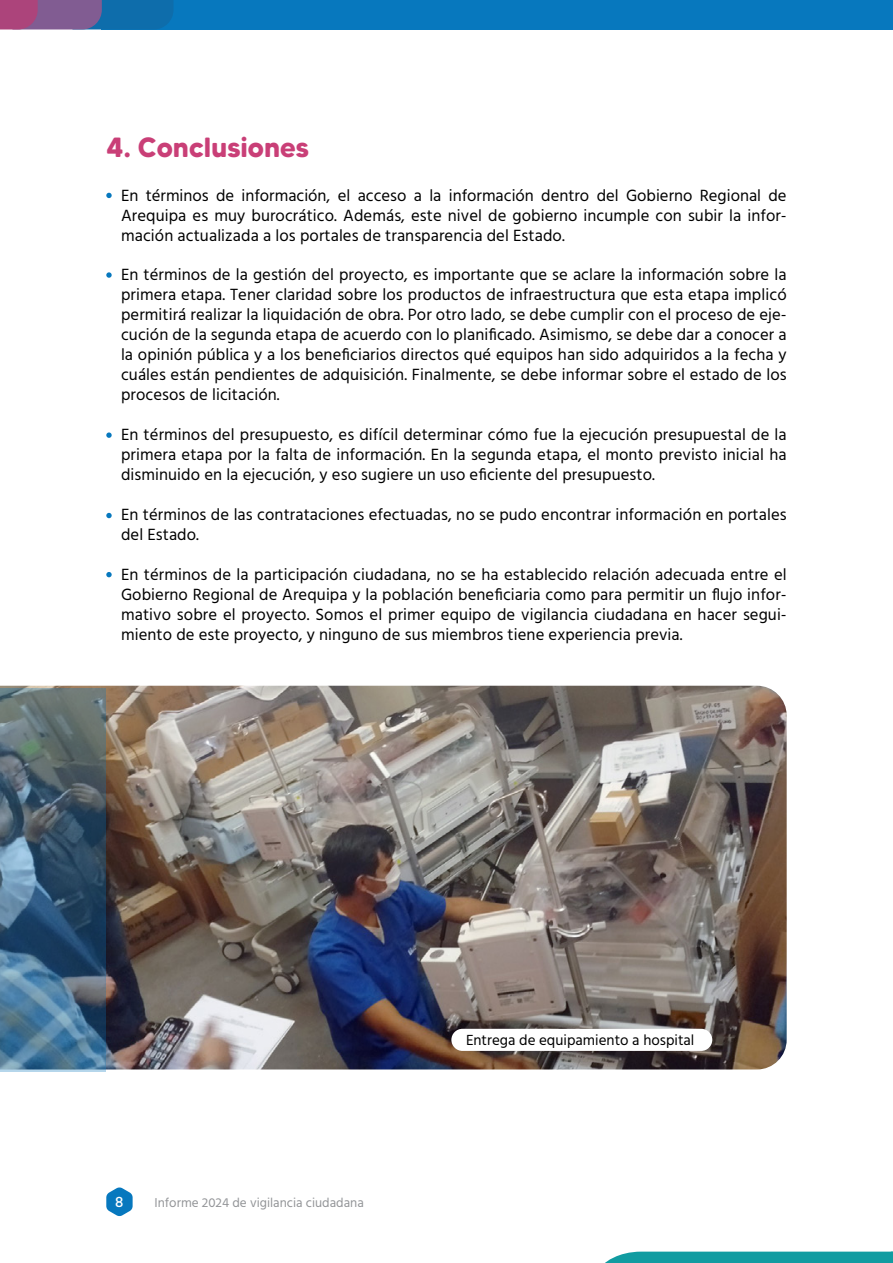
<style>
.page{position:relative;width:893px;height:1263px;background:#fff}
.page>*{position:absolute;margin:0;border:0;box-sizing:border-box;transform-origin:0 0}
.t1{font:700 27.75px "MADE Tommy Soft";color:#c93f77}
.t2{font:16.65px/20px "Hind";letter-spacing:.005em;color:#000;text-align:justify}
.t3{font:500 15.45px "Hind";color:#fff}
.t4{font:15px "Hind";color:#000}
.t5{font:13.2px "Hind";color:#939598}
</style>
<div class="page">
<div style="left:101px;top:0;width:792px;height:29px;background:#0778be"></div>
<svg style="left:0;top:0;width:173px;height:29px;background:#585e98"></svg>
<svg style="left:605px;top:1251px;width:288px;height:12px;background:#26a4a9"></svg>
<svg style="left:106px;top:1187px;width:27px;height:29px"></svg>
<img style="left:0;top:686px;width:787px;height:383px">
<svg style="left:0;top:688px;width:106px;height:383px;background:#49667c"></svg>
<svg style="left:106px;top:193px;width:6px;height:5px"></svg>
<svg style="left:106px;top:432px;width:6px;height:6px"></svg>
<svg style="left:106px;top:272px;width:6px;height:6px"></svg>
<svg style="left:106px;top:513px;width:6px;height:5px"></svg>
<svg style="left:106px;top:572px;width:6px;height:5px"></svg>
<div style="left:451px;top:1029px;width:261px;height:22px;background:#fff;border-radius:11px"></div>
<h1 class="t1" style="left:106px;top:130px;width:204px">4. Conclusiones</h1>
<p class="t2" style="left:121px;top:186px;width:667px">En términos de información, el acceso a la información dentro del Gobierno Regional de Arequipa es muy burocrático. Además, este nivel de gobierno incumple con subir la infor&shy;mación actualizada a los portales de transparencia del Estado.</p>
<p class="t2" style="left:121px;top:266px;width:667px">En términos de la gestión del proyecto, es importante que se aclare la información sobre la primera etapa. Tener claridad sobre los productos de infraestructura que esta etapa implicó permitirá realizar la liquidación de obra. Por otro lado, se debe cumplir con el proceso de eje&shy;cución de la segunda etapa de acuerdo con lo planificado. Asimismo, se debe dar a conocer a la opinión pública y a los beneficiarios directos qué equipos han sido adquiridos a la fecha y cuáles están pendientes de adquisición. Finalmente, se debe informar sobre el estado de los procesos de licitación.</p>
<p class="t2" style="left:121px;top:426px;width:667px">En términos del presupuesto, es difícil determinar cómo fue la ejecución presupuestal de la primera etapa por la falta de información. En la segunda etapa, el monto previsto inicial ha disminuido en la ejecución, y eso sugiere un uso eficiente del presupuesto.</p>
<p class="t2" style="left:121px;top:506px;width:667px">En términos de las contrataciones efectuadas, no se pudo encontrar información en portales del Estado.</p>
<p class="t2" style="left:121px;top:565px;width:667px">En términos de la participación ciudadana, no se ha establecido relación adecuada entre el Gobierno Regional de Arequipa y la población beneficiaria como para permitir un flujo infor&shy;mativo sobre el proyecto. Somos el primer equipo de vigilancia ciudadana en hacer segui&shy;miento de este proyecto, y ninguno de sus miembros tiene experiencia previa.</p>
<p class="t3" style="left:115px;top:1191px;width:10px">8</p>
<p class="t5" style="left:155px;top:1193px;width:211px">Informe 2024 de vigilancia ciudadana</p>
<p class="t4" style="left:466px;top:1030px;width:230px">Entrega de equipamiento a hospital</p>
</div>
